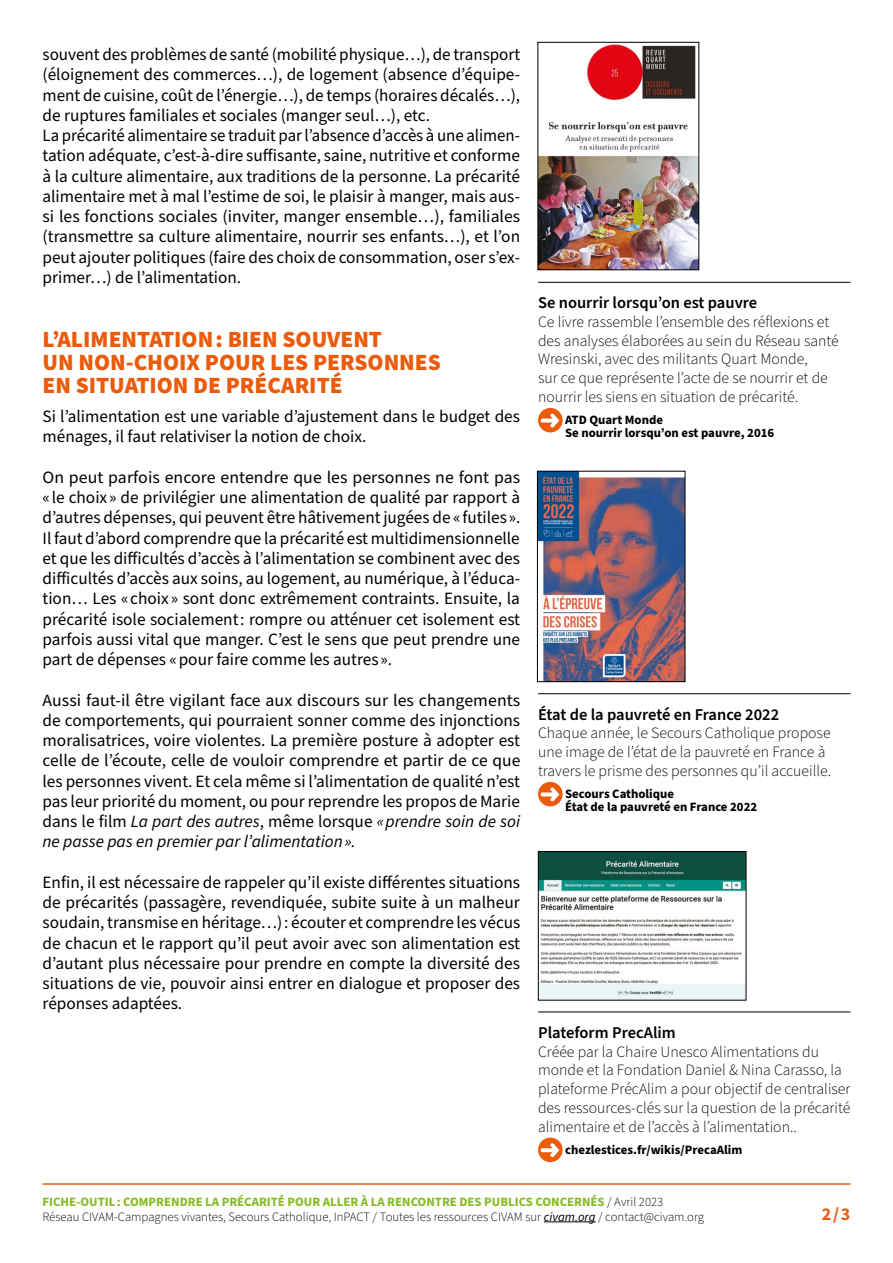
<style>
.page{position:relative;width:893px;height:1263px;background:#fff}
.page>*{position:absolute;margin:0;border:0;box-sizing:border-box;transform-origin:0 0}
.t1{font:900 23.25px/23.2px "Source Sans Pro";color:#ea5b0b}
.t2{font:18px "Source Sans Variable";color:#ea5b0b}
.t3{font:17.25px/20.2px "Source Sans Pro";color:#000;text-align:justify}
.t4{font:600 16.5px "Source Sans Pro";color:#000}
.t5{font:300 15.75px/18.8px "Source Sans Pro";color:#000}
.t6{font:300 12.75px/15px "Source Sans Pro";color:#000}
.t7{font:700 12.75px/13.5px "Source Sans Pro";color:#000}
.s1{font-style:italic}
.s2{font-weight:700;color:#86bc25}
.s3{font-weight:400;font-style:italic}
</style>
<div class="page">
<hr style="left:43px;top:1183px;width:807px;height:2px;background:#ea5b0b">
<hr style="left:544px;top:1221px;width:52px;height:1px;background:#000">
<hr style="left:538px;top:282px;width:312px;height:1px;background:#000">
<div style="left:538px;top:408px;width:25px;height:24px;background:#ea5b0b;border-radius:50%"></div>
<svg style="left:541px;top:414px;width:18px;height:13px"></svg>
<hr style="left:538px;top:693px;width:312px;height:1px;background:#000">
<div style="left:538px;top:782px;width:25px;height:24px;background:#ea5b0b;border-radius:50%"></div>
<svg style="left:541px;top:787px;width:18px;height:14px"></svg>
<hr style="left:538px;top:1011px;width:312px;height:1px;background:#000">
<div style="left:538px;top:1137px;width:25px;height:25px;background:#ea5b0b;border-radius:50%"></div>
<svg style="left:541px;top:1143px;width:18px;height:14px"></svg>
<img style="left:537px;top:42px;width:162px;height:228px">
<img style="left:537px;top:471px;width:148px;height:211px">
<svg style="left:538px;top:851px;width:208px;height:150px"></svg>
<p class="t3" style="left:43px;top:45px;width:479px;text-align:left">souvent des problèmes de santé (mobilité physique…), de transport (éloignement des commerces…), de logement (absence d’équipe&shy;ment de cuisine, coût de l’énergie…), de temps (horaires décalés…), de ruptures familiales et sociales (manger seul…), etc.<br>La précarité alimentaire se traduit par l’absence d’accès à une alimen&shy;tation adéquate, c’est-à-dire suffisante, saine, nutritive et conforme à la culture alimentaire, aux traditions de la personne. La précarité alimentaire met à mal l’estime de soi, le plaisir à manger, mais aus&shy;si les fonctions sociales (inviter, manger ensemble…), familiales (transmettre sa culture alimentaire, nourrir ses enfants…), et l’on peut ajouter politiques (faire des choix de consommation, oser s’ex&shy;primer…) de l’alimentation.</p>
<h1 class="t1" style="left:43px;top:328px;width:400px">L’ALIMENTATION : BIEN SOUVENT<br>UN NON-CHOIX POUR LES PERSONNES<br>EN SITUATION DE PRÉCARITÉ</h1>
<p class="t3" style="left:43px;top:407px;width:479px">Si l’alimentation est une variable d’ajustement dans le budget des ménages, il faut relativiser la notion de choix.</p>
<p class="t3" style="left:43px;top:467px;width:479px">On peut parfois encore entendre que les personnes ne font pas « le choix » de privilégier une alimentation de qualité par rapport à d’autres dépenses, qui peuvent être hâtivement jugées de « futiles ».<br>Il faut d’abord comprendre que la précarité est multidimensionnelle et que les difficultés d’accès à l’alimentation se combinent avec des difficultés d’accès aux soins, au logement, au numérique, à l’éduca&shy;tion… Les « choix » sont donc extrêmement contraints. Ensuite, la précarité isole socialement : rompre ou atténuer cet isolement est parfois aussi vital que manger. C’est le sens que peut prendre une part de dépenses « pour faire comme les autres ».</p>
<p class="t3" style="left:43px;top:690px;width:479px">Aussi faut-il être vigilant face aux discours sur les changements de comportements, qui pourraient sonner comme des injonctions moralisatrices, voire violentes. La première posture à adopter est celle de l’écoute, celle de vouloir comprendre et partir de ce que les personnes vivent. Et cela même si l’alimentation de qualité n’est pas leur priorité du moment, ou pour reprendre les propos de Marie dans le film <span class="s1">La part des autres</span>, même lorsque <span class="s1">« prendre soin de soi ne passe pas en premier par l’alimentation ».</span></p>
<p class="t3" style="left:43px;top:872px;width:479px">Enfin, il est nécessaire de rappeler qu’il existe différentes situations de précarités (passagère, revendiquée, subite suite à un malheur soudain, transmise en héritage…) : écouter et comprendre les vécus de chacun et le rapport qu’il peut avoir avec son alimentation est d’autant plus nécessaire pour prendre en compte la diversité des situations de vie, pouvoir ainsi entrer en dialogue et proposer des réponses adaptées.</p>
<p class="t4" style="left:538px;top:292px;width:221px">Se nourrir lorsqu’on est pauvre</p>
<p class="t5" style="left:538px;top:313px;width:302px">Ce livre rassemble l’ensemble des réflexions et des analyses élaborées au sein du Réseau santé Wresinski, avec des militants Quart Monde,<br>sur ce que représente l’acte de se nourrir et de nourrir les siens en situation de précarité.</p>
<p class="t7" style="left:565px;top:413px;width:211px">ATD Quart Monde<br>Se nourrir lorsqu’on est pauvre, 2016</p>
<p class="t4" style="left:538px;top:703px;width:243px">État de la pauvreté en France 2022</p>
<p class="t5" style="left:538px;top:724px;width:294px">Chaque année, le Secours Catholique propose une image de l’état de la pauvreté en France à travers le prisme des personnes qu’il accueille.</p>
<p class="t7" style="left:565px;top:787px;width:194px">Secours Catholique<br>État de la pauvreté en France 2022</p>
<p class="t4" style="left:538px;top:1021px;width:139px">Plateform PrecAlim</p>
<p class="t5" style="left:538px;top:1042px;width:314px">Créée par la Chaire Unesco Alimentations du monde et la Fondation Daniel &amp; Nina Carasso, la plateforme PrécAlim a pour objectif de centraliser des ressources-clés sur la question de la précarité alimentaire et de l’accès à l’alimentation..</p>
<p class="t7" style="left:565px;top:1143px;width:179px">chezlestices.fr/wikis/PrecaAlim</p>
<p class="t6" style="left:43px;top:1194px;width:663px"><span class="s2">FICHE-OUTIL : COMPRENDRE LA PRÉCARITÉ POUR ALLER À LA RENCONTRE DES PUBLICS CONCERNÉS</span> / Avril 2023<br>Réseau CIVAM-Campagnes vivantes, Secours Catholique, InPACT / Toutes les ressources CIVAM sur <span class="s3">civam.org</span> / contact@civam.org</p>
<p class="t2" style="left:822px;top:1203px;width:30px">2 / 3</p>
</div>
